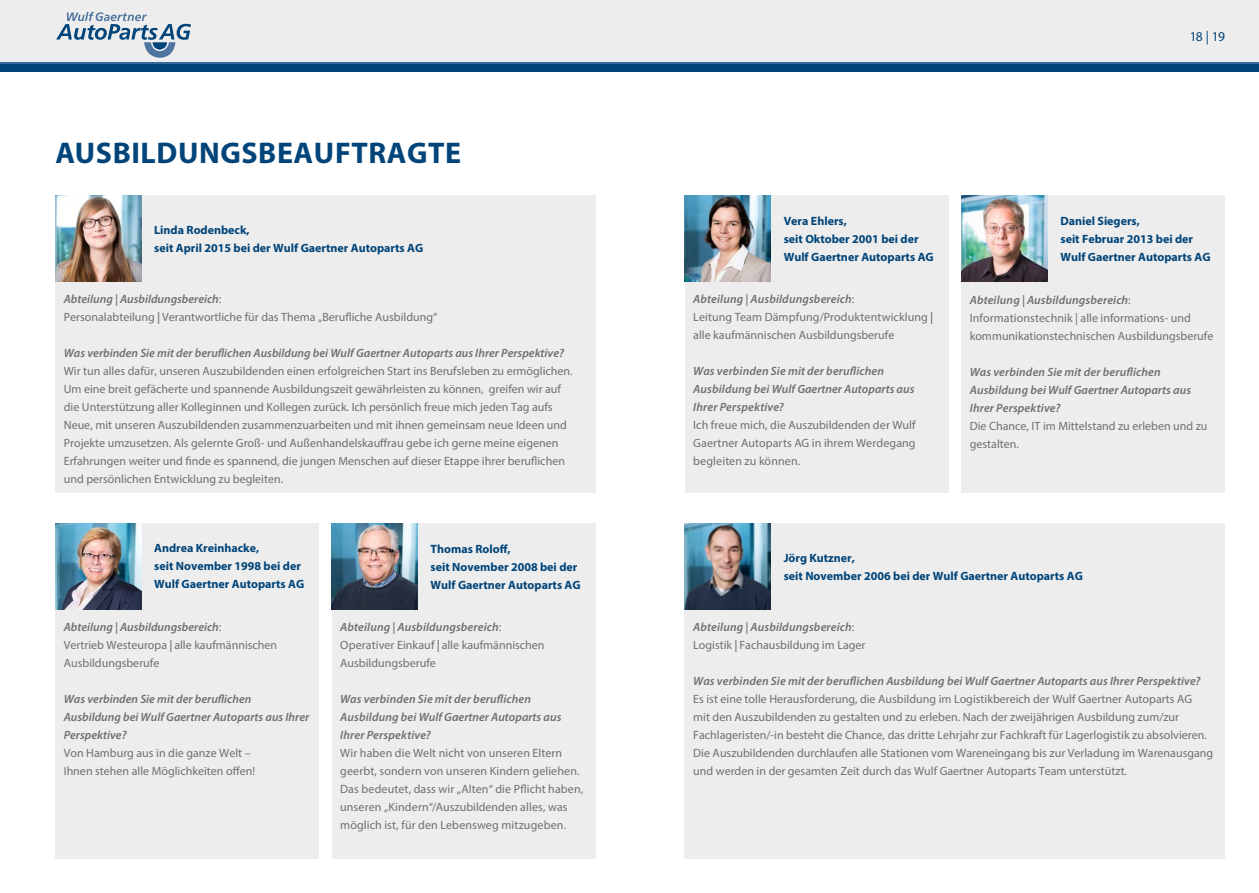
<style>
.page{position:relative;width:1259px;height:893px;background:#fff}
.page>*{position:absolute;margin:0;border:0;box-sizing:border-box;transform-origin:0 0}
.t1{font:700 30px "Myriad Pro";letter-spacing:.02em;color:#004479}
.t2{font:13.5px "Myriad Pro";color:#004479}
.t3{font:12px/18px "Myriad Pro";color:#706f6f}
.t4{font:italic 600 12px/18px "Myriad Pro";color:#706f6f}
.t5{font:700 12px/18px "Myriad Pro";color:#004479}
.s1{font-weight:600;font-style:italic}
</style>
<div class="page">
<div style="left:55px;top:196px;width:540px;height:297px;background:#ededed"></div>
<img style="left:55px;top:196px;width:86px;height:86px">
<div style="left:55px;top:523px;width:264px;height:336px;background:#ededed"></div>
<img style="left:55px;top:523px;width:86px;height:86px">
<div style="left:0;top:0;width:1259px;height:64px;background:#ededed"></div>
<div style="left:0;top:64px;width:1259px;height:8px;background:#004479"></div>
<hr style="left:0;top:62px;width:1259px;height:2px;background:#3a659d">
<svg style="left:56px;top:12px;width:135px;height:46px"></svg>
<div style="left:685px;top:196px;width:263px;height:297px;background:#ededed"></div>
<img style="left:685px;top:196px;width:86px;height:86px">
<div style="left:961px;top:196px;width:264px;height:297px;background:#ededed"></div>
<img style="left:961px;top:196px;width:86px;height:86px">
<div style="left:332px;top:523px;width:263px;height:336px;background:#ededed"></div>
<img style="left:332px;top:523px;width:86px;height:86px">
<div style="left:685px;top:523px;width:540px;height:336px;background:#ededed"></div>
<img style="left:685px;top:523px;width:86px;height:86px">
<h1 class="t1" style="left:56px;top:133px;width:407px">AUSBILDUNGSBEAUFTRAGTE</h1>
<p class="t5" style="left:154px;top:221px;width:271px">Linda Rodenbeck,<br>seit April 2015 bei der Wulf Gaertner Autoparts AG</p>
<p class="t3" style="left:64px;top:290px;width:375px"><span class="s1">Abteilung | Ausbildungsbereich</span>:<br>Personalabteilung <span class="s1">|</span> Verantwortliche für das Thema „Berufliche Ausbildung“</p>
<p class="t4" style="left:64px;top:344px;width:502px">Was verbinden Sie mit der beruflichen Ausbildung bei Wulf Gaertner Autoparts aus Ihrer Perspektive?</p>
<p class="t3" style="left:64px;top:362px;width:510px">Wir tun alles dafür, unseren Auszubildenden einen erfolgreichen Start ins Berufsleben zu ermöglichen.<br>Um eine breit gefächerte und spannende Ausbildungszeit gewährleisten zu können, greifen wir auf die Unterstützung aller Kolleginnen und Kollegen zurück. Ich persönlich freue mich jeden Tag aufs Neue, mit unseren Auszubildenden zusammenzuarbeiten und mit ihnen gemeinsam neue Ideen und Projekte umzusetzen. Als gelernte Groß- und Außenhandelskauffrau gebe ich gerne meine eigenen Erfahrungen weiter und finde es spannend, die jungen Menschen auf dieser Etappe ihrer beruflichen und persönlichen Entwicklung zu begleiten.</p>
<p class="t2" style="left:1189px;top:28px;width:37px">18 | 19</p>
<p class="t5" style="left:783px;top:212px;width:151px">Vera Ehlers,<br>seit Oktober 2001 bei der<br>Wulf Gaertner Autoparts AG</p>
<p class="t5" style="left:1060px;top:212px;width:151px">Daniel Siegers,<br>seit Februar 2013 bei der<br>Wulf Gaertner Autoparts AG</p>
<p class="t3" style="left:693px;top:290px;width:241px"><span class="s1">Abteilung | Ausbildungsbereich</span>:<br>Leitung Team Dämpfung/Produktentwicklung <span class="s1">| </span>alle kaufmännischen Ausbildungsberufe</p>
<p class="t4" style="left:693px;top:362px;width:223px">Was verbinden Sie mit der beruflichen<br>Ausbildung bei Wulf Gaertner Autoparts aus<br>Ihrer Perspektive?</p>
<p class="t3" style="left:693px;top:416px;width:224px;text-align:justify">Ich freue mich, die Auszubildenden der Wulf Gaertner Autoparts AG in ihrem Werdegang begleiten zu können.</p>
<p class="t3" style="left:969px;top:290px;width:245px"><span class="s1">Abteilung | Ausbildungsbereich</span>:<br>Informationstechnik | alle informations- und kommunikationstechnischen Ausbildungsberufe</p>
<p class="t4" style="left:969px;top:362px;width:223px">Was verbinden Sie mit der beruflichen<br>Ausbildung bei Wulf Gaertner Autoparts aus<br>Ihrer Perspektive?</p>
<p class="t3" style="left:969px;top:416px;width:239px">Die Chance, IT im Mittelstand zu erleben und zu gestalten.</p>
<p class="t5" style="left:154px;top:539px;width:151px">Andrea Kreinhacke,<br>seit November 1998 bei der<br>Wulf Gaertner Autoparts AG</p>
<p class="t3" style="left:64px;top:618px;width:215px"><span class="s1">Abteilung | Ausbildungsbereich</span>:<br>Vertrieb Westeuropa <span class="s1">|</span> alle kaufmännischen<br>Ausbildungsberufe</p>
<p class="t4" style="left:64px;top:690px;width:247px">Was verbinden Sie mit der beruflichen<br>Ausbildung bei Wulf Gaertner Autoparts aus Ihrer<br>Perspektive?</p>
<p class="t3" style="left:64px;top:744px;width:193px">Von Hamburg aus in die ganze Welt –<br>Ihnen stehen alle Möglichkeiten offen!</p>
<p class="t5" style="left:431px;top:539px;width:151px">Thomas Roloff,<br>seit November 2008 bei der<br>Wulf Gaertner Autoparts AG</p>
<p class="t5" style="left:783px;top:548px;width:301px">Jörg Kutzner,<br>seit November 2006 bei der Wulf Gaertner Autoparts AG</p>
<p class="t3" style="left:340px;top:618px;width:206px"><span class="s1">Abteilung | Ausbildungsbereich</span>:<br>Operativer Einkauf <span class="s1">|</span> alle kaufmännischen<br>Ausbildungsberufe</p>
<p class="t4" style="left:340px;top:690px;width:223px">Was verbinden Sie mit der beruflichen<br>Ausbildung bei Wulf Gaertner Autoparts aus<br>Ihrer Perspektive?</p>
<p class="t3" style="left:340px;top:744px;width:244px">Wir haben die Welt nicht von unseren Eltern geerbt, sondern von unseren Kindern geliehen.<br>Das bedeutet, dass wir „Alten“ die Pflicht haben, unseren „Kindern“/Auszubildenden alles, was möglich ist, für den Lebensweg mitzugeben.</p>
<p class="t3" style="left:693px;top:618px;width:174px"><span class="s1">Abteilung | Ausbildungsbereich</span>:<br>Logistik <span class="s1">|</span> Fachausbildung im Lager</p>
<p class="t4" style="left:693px;top:672px;width:509px">Was verbinden Sie mit der beruflichen Ausbildung bei Wulf Gaertner Autoparts aus Ihrer Perspektive?</p>
<p class="t3" style="left:693px;top:690px;width:521px">Es ist eine tolle Herausforderung, die Ausbildung im Logistikbereich der Wulf Gaertner Autoparts AG<br>mit den Auszubildenden zu gestalten und zu erleben. Nach der zweijährigen Ausbildung zum/zur Fachlageristen/-in besteht die Chance, das dritte Lehrjahr zur Fachkraft für Lagerlogistik zu absolvieren.<br>Die Auszubildenden durchlaufen alle Stationen vom Wareneingang bis zur Verladung im Warenausgang und werden in der gesamten Zeit durch das Wulf Gaertner Autoparts Team unterstützt.</p>
</div>
